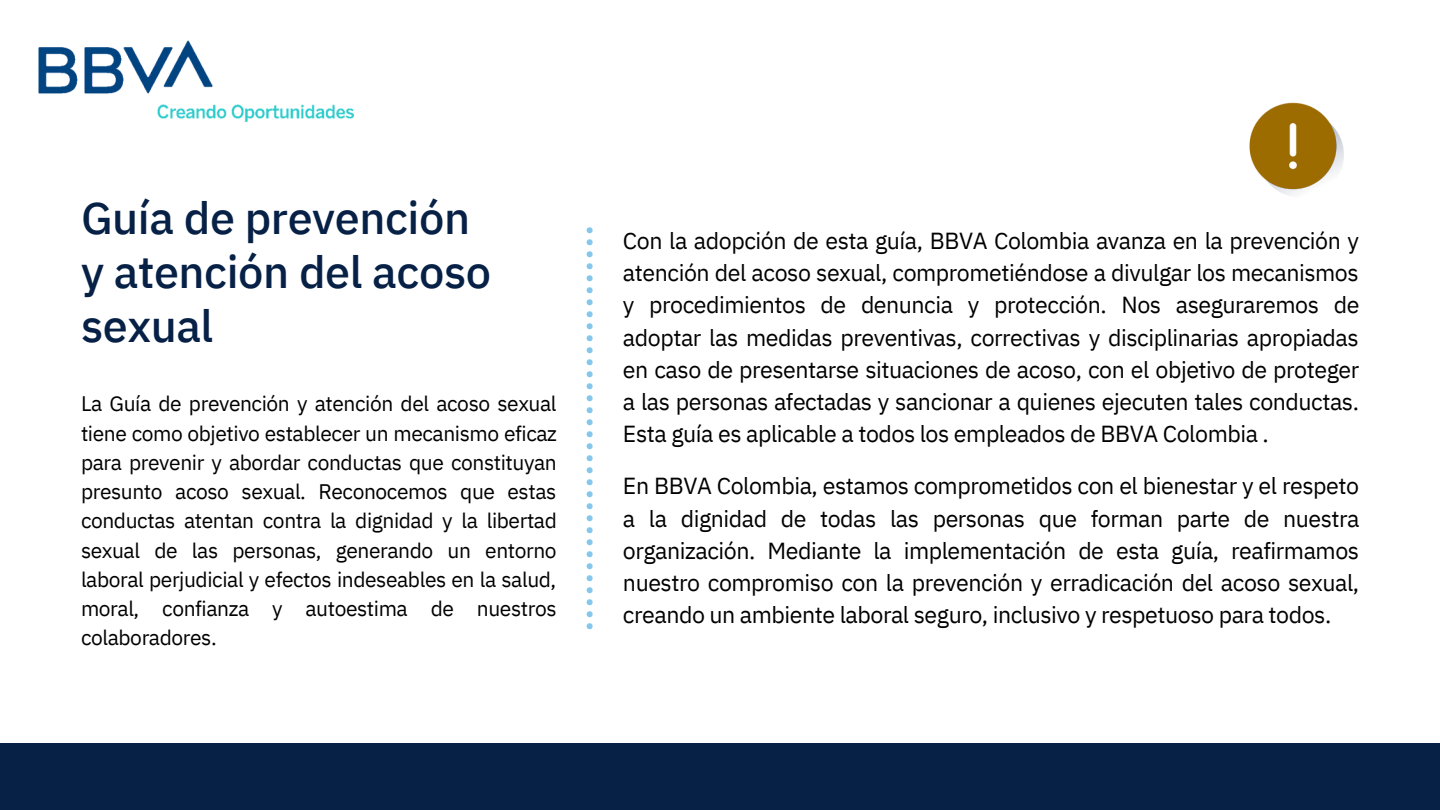
<style>
.page{position:relative;width:1440px;height:810px;background:#fff}
.page>*{position:absolute;margin:0;border:0;box-sizing:border-box;transform-origin:0 0}
.t1{font:500 45px/54px "IBM Plex Sans";letter-spacing:-.01em;color:#072146}
.t2{font:23.2px/32.2px "IBM Plex Sans";letter-spacing:-.02em;color:#000;text-align:justify}
.t3{font:21px/29.2px "IBM Plex Sans";letter-spacing:-.02em;color:#000;text-align:justify}
</style>
<div class="page">
<svg style="left:587px;top:227px;width:6px;height:402px"></svg>
<img style="left:38px;top:41px;width:315px;height:81px">
<img style="left:1249px;top:102px;width:95px;height:94px">
<div style="left:0;top:743px;width:1440px;height:67px;background:#072146"></div>
<p class="t1" style="left:81px;top:190px;width:412px">Guía de prevención y atención del acoso sexual</p>
<p class="t3" style="left:81px;top:389px;width:478px">La Guía de prevención y atención del acoso sexual tiene como objetivo establecer un mecanismo eficaz para prevenir y abordar conductas que constituyan presunto acoso sexual. Reconocemos que estas conductas atentan contra la dignidad y la libertad sexual de las personas, generando un entorno laboral perjudicial y efectos indeseables en la salud, moral, confianza y autoestima de nuestros colaboradores.</p>
<p class="t2" style="left:623px;top:224px;width:738px">Con la adopción de esta guía, BBVA Colombia avanza en la prevención y atención del acoso sexual, comprometiéndose a divulgar los mecanismos y procedimientos de denuncia y protección. Nos aseguraremos de adoptar las medidas preventivas, correctivas y disciplinarias apropiadas en caso de presentarse situaciones de acoso, con el objetivo de proteger a las personas afectadas y sancionar a quienes ejecuten tales conductas.<br>Esta guía es aplicable a todos los empleados de BBVA Colombia .</p>
<p class="t2" style="left:623px;top:469px;width:738px">En BBVA Colombia, estamos comprometidos con el bienestar y el respeto a la dignidad de todas las personas que forman parte de nuestra organización. Mediante la implementación de esta guía, reafirmamos nuestro compromiso con la prevención y erradicación del acoso sexual, creando un ambiente laboral seguro, inclusivo y respetuoso para todos.</p>
</div>
